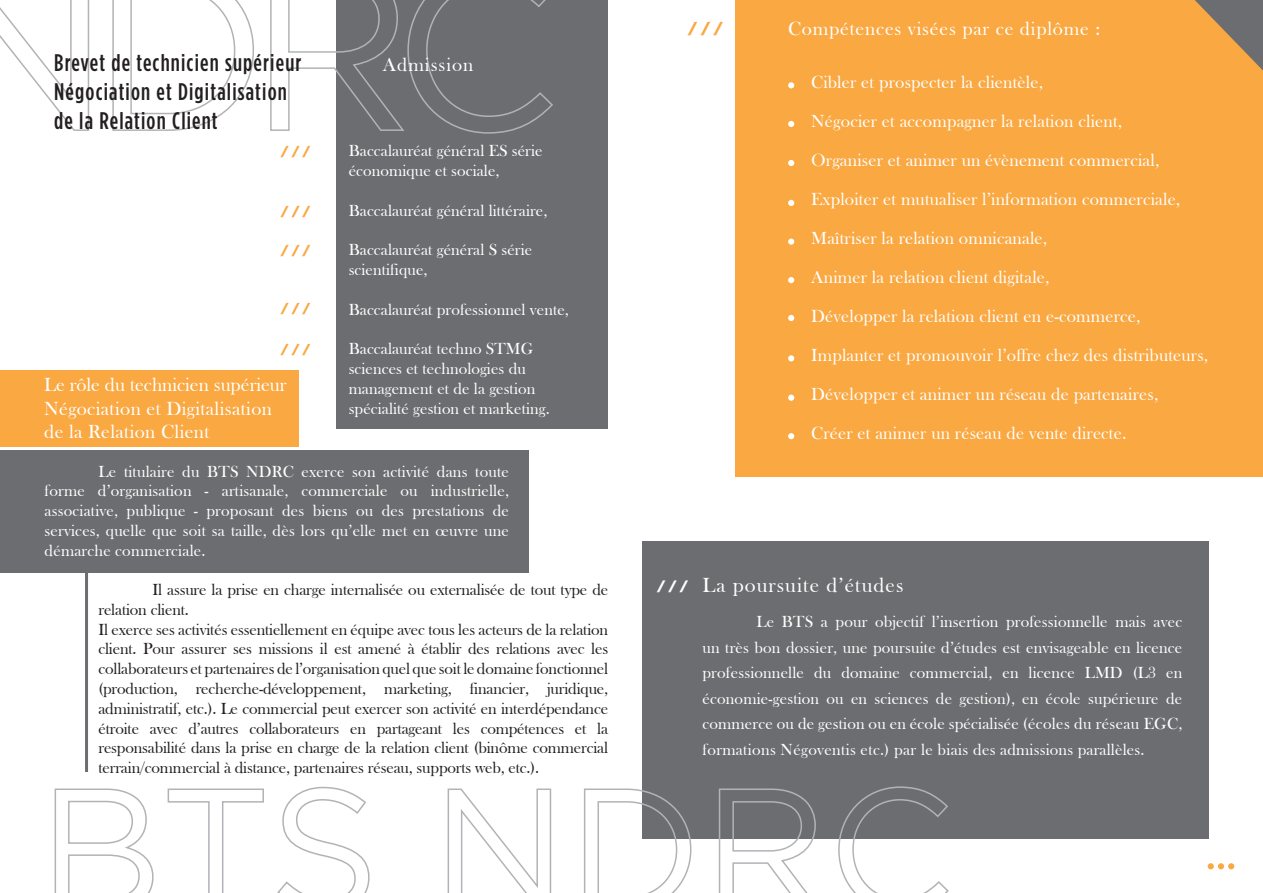
<style>
.page{position:relative;width:1263px;height:893px;background:#fff}
.page>*{position:absolute;margin:0;border:0;box-sizing:border-box;transform-origin:0 0}
.t1{font:500 24px "Gotham Condensed";letter-spacing:.05em;color:#231f20}
.t2{font:21px "Bask Old Face";letter-spacing:.05em;color:#fff}
.t3{font:19.5px "Bask Old Face";letter-spacing:.02em;color:#fff}
.t4{font:19.5px "Bask Old Face";letter-spacing:.04em;color:#fff}
.t5{font:19.5px "Bask Old Face";color:#fff}
.t6{font:19.5px "Bask Old Face";letter-spacing:.05em;color:#fff}
.t7{font:700 19.5px "Baskerville";color:#faa842}
.t8{font:18px "Bask Old Face";letter-spacing:.01em;color:#fff}
.t9{font:700 17.25px "Baskerville";color:#fff}
.t10{font:16.5px/19.8px "Bask Old Face";letter-spacing:.005em;color:#fff}
.t11{font:16.5px/19.8px "Bask Old Face";letter-spacing:-.01em;color:#231f20}
.t12{font:700 16.5px "Baskerville";color:#faa842}
</style>
<div class="page">
<div style="left:0;top:370px;width:298px;height:76px;background:#faa842"></div>
<div style="left:736px;top:0;width:527px;height:477px;background:#faa842"></div>
<div style="left:0;top:451px;width:529px;height:122px;background:#6c6d70"></div>
<div style="left:336px;top:0;width:272px;height:428px;background:#6c6d70"></div>
<svg style="left:0;top:0;width:90px;height:131px"></svg>
<svg style="left:112px;top:0;width:142px;height:131px"></svg>
<svg style="left:270px;top:0;width:283px;height:134px"></svg>
<svg style="left:1208px;top:863px;width:26px;height:6px"></svg>
<svg style="left:788px;top:82px;width:6px;height:6px"></svg>
<svg style="left:788px;top:121px;width:6px;height:6px"></svg>
<svg style="left:788px;top:160px;width:6px;height:6px"></svg>
<svg style="left:788px;top:200px;width:6px;height:6px"></svg>
<svg style="left:788px;top:239px;width:6px;height:6px"></svg>
<hr style="left:85px;top:564px;width:3px;height:208px;background:#6c6d70">
<div style="left:642px;top:542px;width:567px;height:297px;background:#6c6d70"></div>
<svg style="left:54px;top:788px;width:100px;height:105px"></svg>
<svg style="left:167px;top:788px;width:97px;height:105px"></svg>
<svg style="left:277px;top:786px;width:93px;height:107px"></svg>
<svg style="left:447px;top:788px;width:105px;height:105px"></svg>
<svg style="left:584px;top:788px;width:108px;height:105px"></svg>
<svg style="left:718px;top:788px;width:98px;height:105px"></svg>
<svg style="left:838px;top:786px;width:111px;height:107px"></svg>
<svg style="left:1195px;top:0;width:68px;height:71px"></svg>
<svg style="left:788px;top:277px;width:6px;height:6px"></svg>
<svg style="left:788px;top:315px;width:6px;height:6px"></svg>
<svg style="left:788px;top:355px;width:6px;height:6px"></svg>
<svg style="left:788px;top:395px;width:6px;height:6px"></svg>
<svg style="left:788px;top:433px;width:6px;height:6px"></svg>
<p class="t1" style="left:54px;top:49px;width:249px">Brevet de technicien supérieur</p>
<p class="t1" style="left:54px;top:78px;width:234px">Négociation et Digitalisation</p>
<p class="t1" style="left:54px;top:107px;width:165px">de la Relation Client</p>
<p class="t12" style="left:280px;top:140px;width:33px">///</p>
<p class="t12" style="left:280px;top:200px;width:33px">///</p>
<p class="t12" style="left:280px;top:239px;width:33px">///</p>
<p class="t12" style="left:280px;top:297px;width:33px">///</p>
<p class="t12" style="left:280px;top:338px;width:33px">///</p>
<p class="t5" style="left:44px;top:374px;width:244px">Le rôle du technicien supérieur</p>
<p class="t3" style="left:44px;top:398px;width:229px">Négociation et Digitalisation</p>
<p class="t3" style="left:44px;top:421px;width:167px">de la Relation Client</p>
<p class="t6" style="left:383px;top:54px;width:92px">Admission</p>
<p class="t10" style="left:349px;top:141px;width:195px">Baccalauréat général ES série économique et sociale,</p>
<p class="t10" style="left:349px;top:201px;width:200px">Baccalauréat général littéraire,</p>
<p class="t10" style="left:349px;top:240px;width:185px">Baccalauréat général S série scientifique,</p>
<p class="t10" style="left:349px;top:300px;width:222px">Baccalauréat professionnel vente,</p>
<p class="t10" style="left:349px;top:339px;width:186px">Baccalauréat techno STMG</p>
<p class="t10" style="left:349px;top:359px;width:202px">sciences et technologies du management et de la gestion spécialité gestion et marketing.</p>
<p class="t10" style="left:45px;top:462px;width:466px;text-align:justify;text-indent:54px">Le titulaire du BTS NDRC exerce son activité dans toute forme d’organisation - artisanale, commerciale ou industrielle, associative, publique - proposant des biens ou des prestations de services, quelle que soit sa taille, dès lors qu’elle met en œuvre une démarche commerciale.</p>
<p class="t11" style="left:98px;top:580px;width:511px;text-indent:54px">Il assure la prise en charge internalisée ou externalisée de tout type de relation client.</p>
<p class="t11" style="left:98px;top:620px;width:511px;text-align:justify">Il exerce ses activités essentiellement en équipe avec tous les acteurs de la relation client. Pour assurer ses missions il est amené à établir des relations avec les collaborateurs et partenaires de l’organisation quel que soit le domaine fonctionnel (production, recherche-développement, marketing, financier, juridique, administratif, etc.). Le commercial peut exercer son activité en interdépendance étroite avec d’autres collaborateurs en partageant les compétences et la responsabilité dans la prise en charge de la relation client (binôme commercial terrain/commercial à distance, partenaires réseau, supports web, etc.).</p>
<p class="t7" style="left:686px;top:15px;width:39px">///</p>
<p class="t4" style="left:788px;top:18px;width:313px">Compétences visées par ce diplôme :</p>
<p class="t8" style="left:811px;top:72px;width:233px">Cibler et prospecter la clientèle,</p>
<p class="t8" style="left:811px;top:111px;width:313px">Négocier et accompagner la relation client,</p>
<p class="t8" style="left:811px;top:150px;width:350px">Organiser et animer un évènement commercial,</p>
<p class="t8" style="left:811px;top:189px;width:371px">Exploiter et mutualiser l’information commerciale,</p>
<p class="t8" style="left:811px;top:228px;width:237px">Maîtriser la relation omnicanale,</p>
<p class="t8" style="left:811px;top:267px;width:240px">Animer la relation client digitale,</p>
<p class="t8" style="left:811px;top:306px;width:331px">Développer la relation client en e-commerce,</p>
<p class="t8" style="left:811px;top:345px;width:398px">Implanter et promouvoir l’offre chez des distributeurs,</p>
<p class="t8" style="left:811px;top:384px;width:349px">Développer et animer un réseau de partenaires,</p>
<p class="t8" style="left:811px;top:423px;width:317px">Créer et animer un réseau de vente directe.</p>
<p class="t9" style="left:656px;top:574px;width:35px">///</p>
<p class="t2" style="left:702px;top:573px;width:202px">La poursuite d’études</p>
<p class="t10" style="left:702px;top:609px;width:481px;line-height:25.5px;text-align:justify;text-indent:54px">Le BTS a pour objectif l’insertion professionnelle mais avec un très bon dossier, une poursuite d’études est envisageable en licence professionnelle du domaine commercial, en licence LMD (L3 en économie-gestion ou en sciences de gestion), en école supérieure de commerce ou de gestion ou en école spécialisée (écoles du réseau EGC, formations Négoventis etc.) par le biais des admissions parallèles.</p>
</div>
